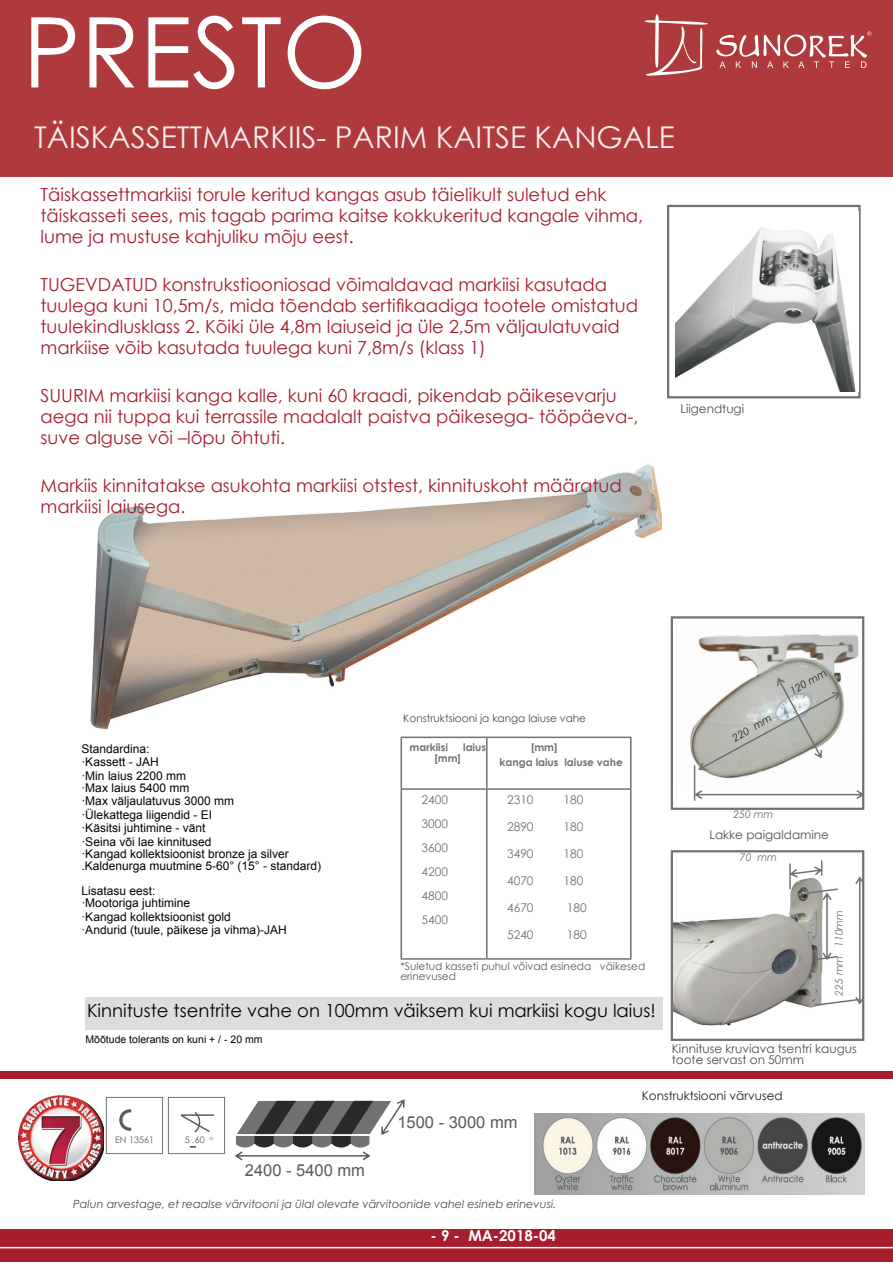
<style>
.page{position:relative;width:893px;height:1263px;background:#fff}
.page>*{position:absolute;margin:0;border:0;box-sizing:border-box;transform-origin:0 0}
.t1{font:97.5px "Century Gothic";color:#fff}
.t2{font:30px "Century Gothic";color:#f9edef}
.t3{font:18px/21px "Century Gothic";color:#a71d2e}
.t4{font:18px "Century Gothic";color:#040503}
.t5{font:16.5px "Arial";color:#5b5b5b}
.t6{font:700 15px "Century Gothic";color:#fff}
.t7{font:12px/13.5px "Arial";color:#040503}
.t8{font:12px/11.4px "Century Gothic";color:#4d4d4a}
.t9{font:12px/24px "Century Gothic";color:#717171;text-align:justify}
.t10{font:12px "Century Gothic";color:#231f20}
.t11{font:italic 11.25px "Century Gothic";color:#4d4d4a}
.t12{font:10.5px/9.4px "Century Gothic";color:#5b5b5b}
.t13{font:700 10.5px/15px "Century Gothic";color:#717171}
.t14{font:10.5px "Century Gothic";color:#4d4d4a}
.t15{font:10.5px "Arial";color:#040503}
.t16{font:italic 10.5px "Century Gothic";color:#717171}
.t17{font:italic 10.5px "Century Gothic";color:#282928}
.t18{font:9px "Century Gothic";color:#5b5b5b}
</style>
<div class="page">
<div style="left:667px;top:205px;width:194px;height:193px;background:#fff;border:2px solid #717171"></div>
<img style="left:676px;top:211px;width:183px;height:181px">
<img style="left:674px;top:889px;width:140px;height:137px">
<div style="left:671px;top:850px;width:193px;height:191px;border:2px solid #717171"></div>
<hr style="left:789px;top:863px;width:2px;height:26px;background:#717171">
<svg style="left:790px;top:860px;width:74px;height:147px"></svg>
<img style="left:689px;top:634px;width:170px;height:154px">
<div style="left:671px;top:616px;width:193px;height:194px;border:2px solid #717171"></div>
<hr style="left:694px;top:765px;width:1px;height:36px;background:#717171">
<svg style="left:698px;top:678px;width:142px;height:92px"></svg>
<svg style="left:695px;top:790px;width:169px;height:9px"></svg>
<img style="left:90px;top:464px;width:572px;height:266px">
<div style="left:106px;top:1097px;width:57px;height:57px;background:#fff;border:1px solid #717171"></div>
<svg style="left:119px;top:1109px;width:12px;height:22px"></svg>
<div style="left:168px;top:1097px;width:57px;height:57px;background:#fff;border:1px solid #717171"></div>
<hr style="left:181px;top:1114px;width:33px;height:2px;background:#5b5b5b">
<svg style="left:180px;top:1112px;width:32px;height:21px"></svg>
<svg style="left:235px;top:1099px;width:170px;height:61px"></svg>
<div style="left:0;top:0;width:893px;height:176px;background:#af3a3d"></div>
<svg style="left:644px;top:14px;width:64px;height:62px"></svg>
<svg style="left:716px;top:31px;width:155px;height:37px"></svg>
<div style="left:0;top:1071px;width:893px;height:8px;background:#a71d2e"></div>
<img style="left:18px;top:1095px;width:85px;height:85px">
<div style="left:86px;top:997px;width:576px;height:32px;background:#dcdddf"></div>
<div style="left:0;top:1229px;width:893px;height:33px;background:#a71d2e"></div>
<hr style="left:0;top:1247px;width:893px;height:1px;background:#fff">
<img style="left:535px;top:1113px;width:329px;height:82px">
<svg style="left:402px;top:738px;width:228px;height:1px"></svg>
<hr style="left:400px;top:736px;width:87px;height:2px;background:#717171">
<hr style="left:400px;top:738px;width:2px;height:50px;background:#717171">
<hr style="left:487px;top:736px;width:145px;height:2px;background:#717171">
<hr style="left:486px;top:738px;width:2px;height:50px;background:#717171">
<hr style="left:630px;top:738px;width:2px;height:50px;background:#717171">
<hr style="left:400px;top:788px;width:87px;height:2px;background:#717171">
<hr style="left:400px;top:790px;width:2px;height:168px;background:#717171">
<hr style="left:487px;top:788px;width:145px;height:2px;background:#717171">
<hr style="left:486px;top:790px;width:2px;height:168px;background:#717171">
<hr style="left:630px;top:790px;width:2px;height:168px;background:#717171">
<hr style="left:400px;top:958px;width:87px;height:2px;background:#717171">
<hr style="left:487px;top:958px;width:145px;height:2px;background:#717171">
<h1 class="t1" style="left:23px;top:-16px;width:345px">PRESTO</h1>
<h2 class="t2" style="left:34px;top:116px;width:642px">TÄISKASSETTMARKIIS- PARIM KAITSE KANGALE</h2>
<p class="t3" style="left:40px;top:184px;width:604px">Täiskassettmarkiisi torule keritud kangas asub täielikult suletud ehk täiskasseti sees, mis tagab parima kaitse kokkukeritud kangale vihma, lume ja mustuse kahjuliku mõju eest.</p>
<p class="t3" style="left:40px;top:274px;width:599px">TUGEVDATUD konstrukstiooniosad võimaldavad markiisi kasutada tuulega kuni 10,5m/s, mida tõendab sertifikaadiga tootele omistatud tuulekindlusklass 2. Kõiki üle 4,8m laiuseid ja üle 2,5m väljaulatuvaid markiise võib kasutada tuulega kuni 7,8m/s (klass 1)</p>
<p class="t3" style="left:40px;top:385px;width:599px">SUURIM markiisi kanga kalle, kuni 60 kraadi, pikendab päikesevarju aega nii tuppa kui terrassile madalalt paistva päikesega- tööpäeva-, suve alguse või –lõpu õhtuti.</p>
<p class="t3" style="left:40px;top:475px;width:583px">Markiis kinnitatakse asukohta markiisi otstest, kinnituskoht määratud markiisi laiusega.</p>
<p class="t8" style="left:680px;top:402px;width:65px">Liigendtugi</p>
<p class="t17" style="left:787px;top:685px;width:42px;rotate:-29deg">120 mm</p>
<p class="t7" style="left:81px;top:742px;width:106px">Standardina: ·Kassett - JAH<br>·Min laius 2200 mm</p>
<p class="t7" style="left:81px;top:781px;width:154px">·Max laius 5400 mm<br>·Max väljaulatuvus 3000 mm ·Ülekattega liigendid - EI ·Käsitsi juhtimine - vänt ·Seina või lae kinnitused</p>
<p class="t7" style="left:81px;top:847px;width:241px;line-height:12px">·Kangad kollektsioonist bronze ja silver .Kaldenurga muutmine 5-60° (15° - standard)</p>
<p class="t7" style="left:81px;top:885px;width:110px;line-height:12px">Lisatasu eest: ·Mootoriga juhtimine</p>
<p class="t7" style="left:81px;top:910px;width:207px">·Kangad kollektsioonist gold<br>·Andurid (tuule, päikese ja vihma)-JAH</p>
<p class="t14" style="left:403px;top:711px;width:184px">Konstruktsiooni ja kanga laiuse vahe</p>
<p class="t17" style="left:730px;top:732px;width:44px;rotate:-29deg">220 mm</p>
<p class="t13" style="left:410px;top:739px;width:40px">markiisi</p>
<p class="t13" style="left:463px;top:739px;width:24px">laius</p>
<p class="t13" style="left:435px;top:750px;width:28px">[mm]</p>
<p class="t13" style="left:499px;top:739px;width:125px;text-indent:32px">[mm]<br>kanga laius laiuse vahe</p>
<p class="t9" style="left:422px;top:787px;width:28px">2400<br>3000<br>3600<br>4200<br>4800<br>5400</p>
<p class="t9" style="left:507px;top:787px;width:28px">2310</p>
<p class="t9" style="left:564px;top:787px;width:21px">180</p>
<p class="t16" style="left:733px;top:807px;width:42px">250 mm</p>
<p class="t8" style="left:709px;top:828px;width:121px">Lakke paigaldamine</p>
<p class="t9" style="left:507px;top:814px;width:28px">2890</p>
<p class="t9" style="left:564px;top:814px;width:21px">180</p>
<p class="t9" style="left:507px;top:841px;width:28px">3490</p>
<p class="t9" style="left:564px;top:841px;width:21px">180</p>
<p class="t9" style="left:507px;top:868px;width:28px">4070</p>
<p class="t9" style="left:564px;top:868px;width:21px">180</p>
<p class="t9" style="left:507px;top:895px;width:28px">4670</p>
<p class="t9" style="left:567px;top:895px;width:21px">180</p>
<p class="t9" style="left:507px;top:922px;width:28px">5240</p>
<p class="t9" style="left:567px;top:922px;width:21px">180</p>
<p class="t16" style="left:740px;top:850px;width:39px">70 mm</p>
<p class="t16" style="left:831px;top:947px;width:39px;rotate:-90deg">110mm</p>
<p class="t16" style="left:831px;top:996px;width:42px;rotate:-90deg">225 mm</p>
<p class="t12" style="left:400px;top:962px;width:246px">*Suletud kasseti puhul võivad esineda väikesed erinevused</p>
<p class="t4" style="left:87px;top:998px;width:570px">Kinnituste tsentrite vahe on 100mm väiksem kui markiisi kogu laius!</p>
<p class="t15" style="left:86px;top:1033px;width:179px">Mõõtude tolerants on kuni + / - 20 mm</p>
<p class="t18" style="left:115px;top:1133px;width:40px">EN 13561</p>
<p class="t18" style="left:185px;top:1133px;width:30px">5 60 <sup>o</sup></p>
<p class="t5" style="left:245px;top:1159px;width:122px">2400 - 5400 mm</p>
<p class="t5" style="left:397px;top:1111px;width:122px">1500 - 3000 mm</p>
<p class="t11" style="left:73px;top:1196px;width:485px">Palun arvestage, et reaalse värvitooni ja ülal olevate värvitoonide vahel esineb erinevusi.</p>
<p class="t6" style="left:430px;top:1224px;width:127px">- 9 - MA-2018-04</p>
<p class="t8" style="left:672px;top:1043px;width:186px">Kinnituse kruviava tsentri kaugus toote servast on 50mm</p>
<p class="t10" style="left:642px;top:1087px;width:142px">Konstruktsiooni värvused</p>
</div>
